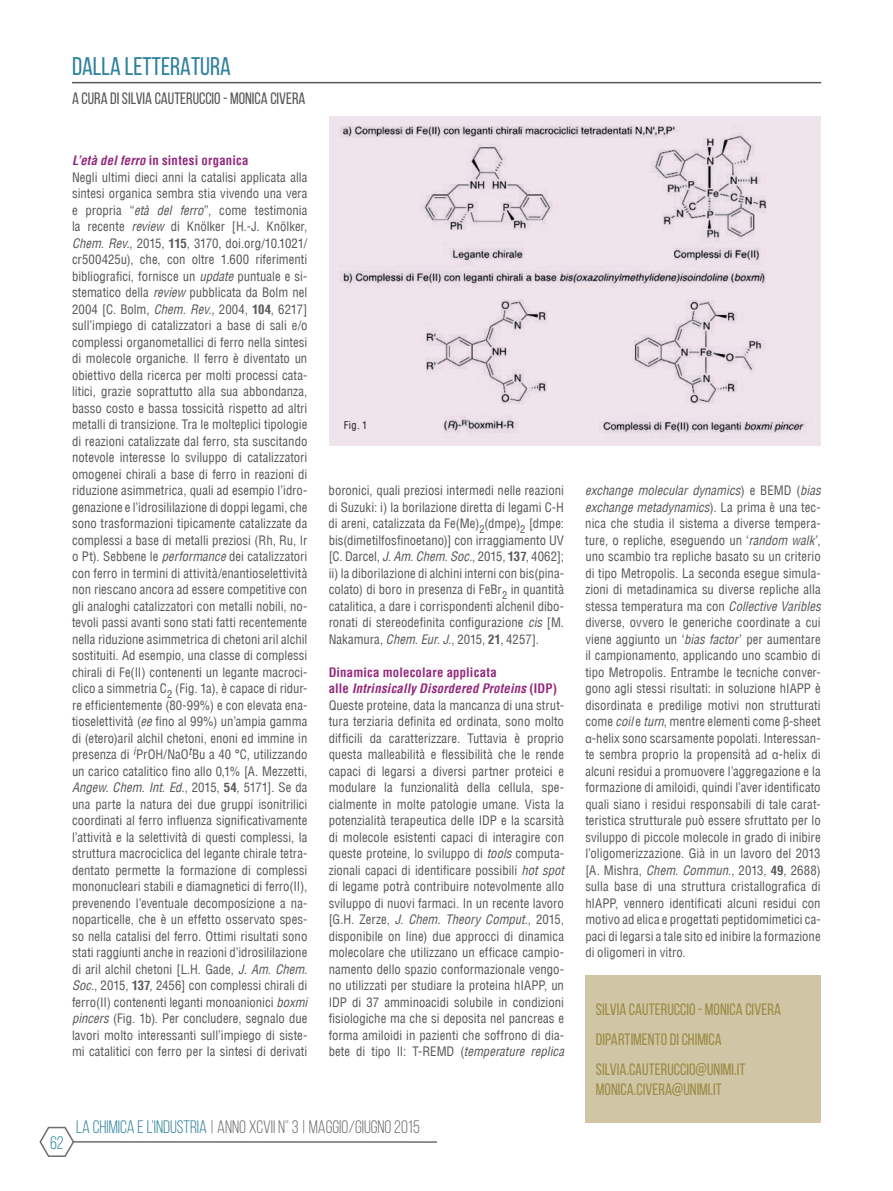
<style>
.page{position:relative;width:893px;height:1191px;background:#fff}
.page>*{position:absolute;margin:0;border:0;box-sizing:border-box;transform-origin:0 0}
.t1{font:25.5px "Bebas Neue";color:#30829c}
.t2{font:18px "Bebas Neue";color:#6c6d70}
.t3{font:18px "Bebas Neue";color:#30829c}
.Riepilogo_autori{font:16.5px/19.8px "Bebas Neue";color:#9a8b46}
.t4{font:16.5px "Bebas Neue";color:#57585a}
.Testo_corrente{font:condensed 12.75px/16.5px "Helvetica LT";color:#57585a;text-align:justify}
.Titolo_paragrafo{font:700 condensed 12.75px/16.5px "Helvetica LT";letter-spacing:.015em;color:#93287b}
.Dida{font:condensed 10.5px "Helvetica LT";color:#231f20}
.s1{font-style:italic}
.s2{font-weight:700}
.s3{color:#30829c}
.s4{font-family:"Arial Narrow";font-stretch:normal}
</style>
<div class="page">
<svg style="left:39px;top:1126px;width:398px;height:31px"></svg>
<hr style="left:72px;top:82px;width:749px;height:1px;background:#57585a">
<div style="left:585px;top:975px;width:236px;height:147px;background:#d0c6a5"></div>
<img style="left:329px;top:116px;width:492px;height:330px">
<p class="t1" style="left:72px;top:52px;width:160px">DALLA LETTERATURA</p>
<p class="t4" style="left:72px;top:89px;width:235px">A CURA DI SILVIA CAUTERUCCIO - MONICA CIVERA</p>
<p class="Titolo_paragrafo" style="left:72px;top:152px;width:178px"><span class="s1">L’età del ferro</span> in sintesi organica</p>
<p class="Testo_corrente" style="left:72px;top:169px;width:237px">Negli ultimi dieci anni la catalisi applicata alla sintesi organica sembra stia vivendo una vera e propria “<span class="s1">età del ferro</span>”, come testimonia la recente <span class="s1">review</span> di Knölker [H.-J. Knölker, <span class="s1">Chem. Rev.</span>, 2015, <span class="s2">115</span>, 3170, doi.org/10.1021/ cr500425u), che, con oltre 1.600 riferimenti bibliografici, fornisce un <span class="s1">update</span> puntuale e si&shy;stematico della <span class="s1">review</span> pubblicata da Bolm nel 2004 [C. Bolm, <span class="s1">Chem. Rev.</span>, 2004, <span class="s2">104</span>, 6217] sull’impiego di catalizzatori a base di sali e/o complessi organometallici di ferro nella sintesi di molecole organiche. Il ferro è diventato un obiettivo della ricerca per molti processi cata&shy;litici, grazie soprattutto alla sua abbondanza, basso costo e bassa tossicità rispetto ad altri metalli di transizione. Tra le molteplici tipologie di reazioni catalizzate dal ferro, sta suscitando notevole interesse lo sviluppo di catalizzatori omogenei chirali a base di ferro in reazioni di riduzione asimmetrica, quali ad esempio l’idro&shy;genazione e l’idrosililazione di doppi legami, che sono trasformazioni tipicamente catalizzate da complessi a base di metalli preziosi (Rh, Ru, Ir o Pt). Sebbene le <span class="s1">performance</span> dei catalizzatori con ferro in termini di attività/enantioselettività non riescano ancora ad essere competitive con gli analoghi catalizzatori con metalli nobili, no&shy;tevoli passi avanti sono stati fatti recentemente nella riduzione asimmetrica di chetoni aril alchil sostituiti. Ad esempio, una classe di complessi chirali di Fe(II) contenenti un legante macroci&shy;clico a simmetria C<sub>2</sub> (Fig. 1a), è capace di ridur&shy;re efficientemente (80-99%) e con elevata ena&shy;tioselettività (<span class="s1">ee</span> fino al 99%) un’ampia gamma di (etero)aril alchil chetoni, enoni ed immine in presenza di <sup>i</sup>PrOH/NaO<sup>t</sup>Bu a 40 °C, utilizzando un carico catalitico fino allo 0,1% [A. Mezzetti, <span class="s1">Angew. Chem. Int. Ed.</span>, 2015, <span class="s2">54</span>, 5171]. Se da una parte la natura dei due gruppi isonitrilici coordinati al ferro influenza significativamente l’attività e la selettività di questi complessi, la struttura macrociclica del legante chirale tetra&shy;dentato permette la formazione di complessi mononucleari stabili e diamagnetici di ferro(II), prevenendo l’eventuale decomposizione a na&shy;noparticelle, che è un effetto osservato spes&shy;so nella catalisi del ferro. Ottimi risultati sono stati raggiunti anche in reazioni d’idrosililazione di aril alchil chetoni [L.H. Gade, <span class="s1">J. Am. Chem.<br>Soc.</span>, 2015, <span class="s2">137</span>, 2456] con complessi chirali di ferro(II) contenenti leganti monoanionici <span class="s1">boxmi pincers</span> (Fig. 1b). Per concludere, segnalo due lavori molto interessanti sull’impiego di siste&shy;mi catalitici con ferro per la sintesi di derivati</p>
<p class="Dida" style="left:344px;top:419px;width:25px">Fig. 1</p>
<p class="Testo_corrente" style="left:329px;top:482px;width:237px">boronici, quali preziosi intermedi nelle reazioni di Suzuki: i) la borilazione diretta di legami C-H di areni, catalizzata da Fe(Me)<sub>2</sub>(dmpe)<sub>2</sub> [dmpe: bis(dimetilfosfinoetano)] con irraggiamento UV [C. Darcel, <span class="s1">J. Am. Chem. Soc.</span>, 2015, <span class="s2">137</span>, 4062]; ii) la diborilazione di alchini interni con bis(pina&shy;colato) di boro in presenza di FeBr<sub>2</sub> in quantità catalitica, a dare i corrispondenti alchenil dibo&shy;ronati di stereodefinita configurazione <span class="s1">cis</span> [M.<br>Nakamura, <span class="s1">Chem. Eur. J.</span>, 2015, <span class="s2">21</span>, 4257].</p>
<p class="Titolo_paragrafo" style="left:329px;top:664px;width:230px">Dinamica molecolare applicata<br>alle <span class="s1">Intrinsically Disordered Proteins</span> (IDP)</p>
<p class="Testo_corrente" style="left:329px;top:697px;width:237px">Queste proteine, data la mancanza di una strut&shy;tura terziaria definita ed ordinata, sono molto difficili da caratterizzare. Tuttavia è proprio questa malleabilità e flessibilità che le rende capaci di legarsi a diversi partner proteici e modulare la funzionalità della cellula, spe&shy;cialmente in molte patologie umane. Vista la potenzialità terapeutica delle IDP e la scarsità di molecole esistenti capaci di interagire con queste proteine, lo sviluppo di <span class="s1">tools</span> computa&shy;zionali capaci di identificare possibili <span class="s1">hot spot </span>di legame potrà contribuire notevolmente allo sviluppo di nuovi farmaci. In un recente lavoro [G.H. Zerze, <span class="s1">J. Chem. Theory Comput.</span>, 2015, disponibile on line) due approcci di dinamica molecolare che utilizzano un efficace campio&shy;namento dello spazio conformazionale vengo&shy;no utilizzati per studiare la proteina hIAPP, un IDP di 37 amminoacidi solubile in condizioni fisiologiche ma che si deposita nel pancreas e forma amiloidi in pazienti che soffrono di dia&shy;bete di tipo II: T-REMD (<span class="s1">temperature replica</span></p>
<p class="t3" style="left:50px;top:1133px;width:15px">62</p>
<p class="t2" style="left:76px;top:1117px;width:345px"><span class="s3">LA CHIMICA E L’INDUSTRIA</span> | ANNO XCVII N° 3 | MAGGIO/GIUGNO 2015</p>
<p class="Testo_corrente" style="left:585px;top:482px;width:237px"><span class="s1">exchange molecular dynamics</span>) e BEMD (<span class="s1">bias exchange metadynamics</span>). La prima è una tec&shy;nica che studia il sistema a diverse tempera&shy;ture, o repliche, eseguendo un ‘<span class="s1">random walk</span>’, uno scambio tra repliche basato su un criterio di tipo Metropolis. La seconda esegue simula&shy;zioni di metadinamica su diverse repliche alla stessa temperatura ma con <span class="s1">Collective Varibles </span>diverse, ovvero le generiche coordinate a cui viene aggiunto un ‘<span class="s1">bias factor</span>’ per aumentare il campionamento, applicando uno scambio di tipo Metropolis. Entrambe le tecniche conver&shy;gono agli stessi risultati: in soluzione hIAPP è disordinata e predilige motivi non strutturati come <span class="s1">coil</span> e <span class="s1">turn</span>, mentre elementi come <span class="s4">β</span>-sheet <span class="s4">α</span>-helix sono scarsamente popolati. Interessan&shy;te sembra proprio la propensità ad <span class="s4">α</span>-helix di alcuni residui a promuovere l’aggregazione e la formazione di amiloidi, quindi l’aver identificato quali siano i residui responsabili di tale carat&shy;teristica strutturale può essere sfruttato per lo sviluppo di piccole molecole in grado di inibire l’oligomerizzazione. Già in un lavoro del 2013 [A. Mishra, <span class="s1">Chem. Commun</span>., 2013, <span class="s2">49</span>, 2688) sulla base di una struttura cristallografica di hIAPP, vennero identificati alcuni residui con motivo ad elica e progettati peptidomimetici ca&shy;paci di legarsi a tale sito ed inibire la formazione di oligomeri in vitro.</p>
<p class="Riepilogo_autori" style="left:596px;top:999px;width:187px">SILVIA CAUTERUCCIO - MONICA CIVERA</p>
<p class="Riepilogo_autori" style="left:596px;top:1029px;width:127px">DIPARTIMENTO DI CHIMICA</p>
<p class="Riepilogo_autori" style="left:596px;top:1059px;width:151px">SILVIA.CAUTERUCCIO@UNIMI.IT<br>MONICA.CIVERA@UNIMI.IT</p>
</div>
